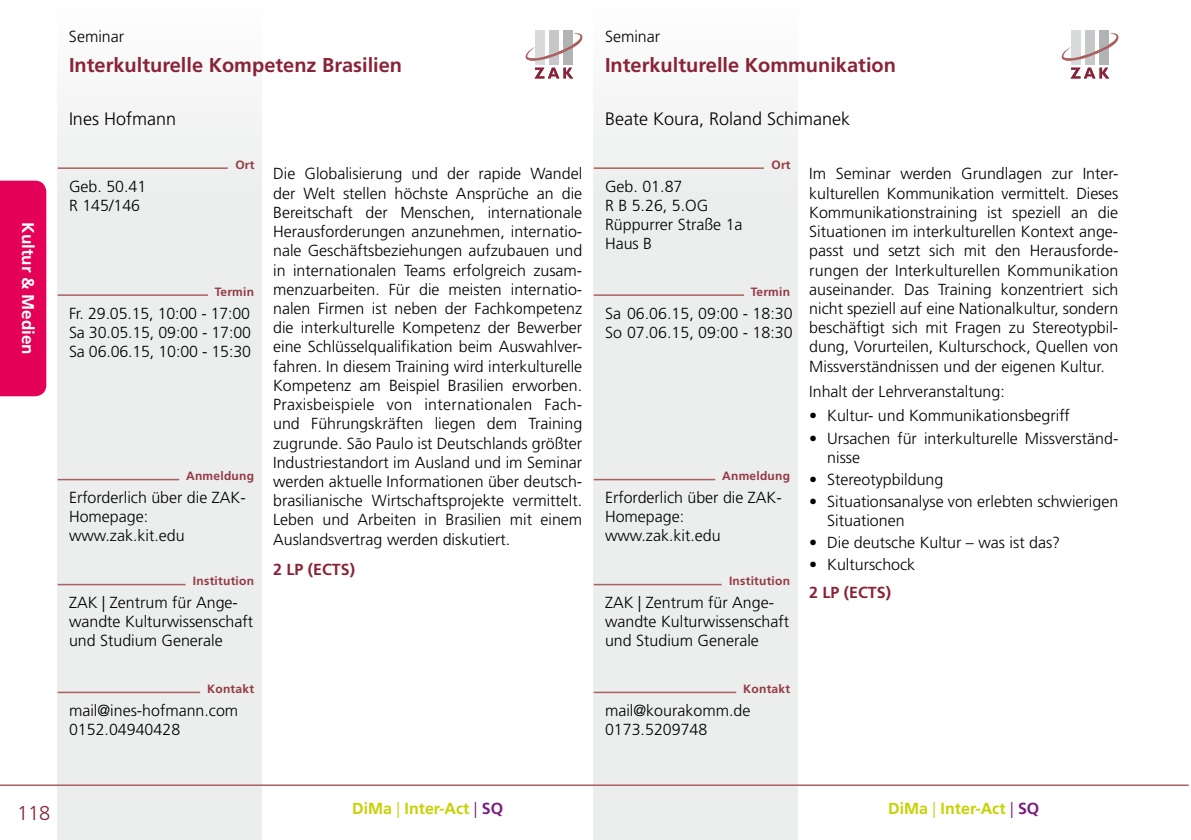
<style>
.page{position:relative;width:1191px;height:840px;background:#fff}
.page>*{position:absolute;margin:0;border:0;box-sizing:border-box;transform-origin:0 0}
.t1{font:700 20px "Frutiger LT Std";color:#892337}
.t2{font:300 20px "Frutiger LT Std";color:#892337}
.t3{font:300 18px "Frutiger LT Std";color:#000}
.t4{font:700 17px "Frutiger LT Std";color:#fff}
.t5{font:300 16px/19.2px "Frutiger LT Std";color:#000}
.t6{font:700 16px "Frutiger LT Std";color:#c7d100}
.t7{font:700 16px "Frutiger LT Std";color:#892337}
.t8{font:700 12px "Frutiger LT Std";letter-spacing:.02em;color:#943842}
.s1{font-weight:300}
.s2{font-weight:300;color:#791c7f}
.s3{color:#791c7f}
</style>
<div class="page">
<div style="left:58px;top:0;width:204px;height:784px;background:#eceded"></div>
<hr style="left:58px;top:583px;width:128px;height:2px;background:#ab615f">
<hr style="left:58px;top:691px;width:142px;height:1px;background:#ab615f">
<hr style="left:58px;top:478px;width:121px;height:2px;background:#ab615f">
<hr style="left:58px;top:294px;width:150px;height:2px;background:#ab615f">
<hr style="left:58px;top:167px;width:170px;height:2px;background:#ab615f">
<div style="left:593px;top:0;width:205px;height:784px;background:#eceded"></div>
<hr style="left:593px;top:583px;width:128px;height:2px;background:#ab615f">
<hr style="left:593px;top:691px;width:143px;height:1px;background:#ab615f">
<hr style="left:593px;top:478px;width:122px;height:2px;background:#ab615f">
<hr style="left:593px;top:294px;width:151px;height:2px;background:#ab615f">
<hr style="left:593px;top:167px;width:171px;height:2px;background:#ab615f">
<div style="left:594px;top:785px;width:204px;height:54px;background:#eceded"></div>
<div style="left:0;top:180px;width:46px;height:216px;background:#e30056"></div>
<div style="left:58px;top:784px;width:204px;height:55px;background:#eceded"></div>
<hr style="left:0;top:784px;width:1188px;height:1px;background:#ab615f">
<div style="left:1099px;top:30px;width:9px;height:34px;background:#b1b3b4"></div>
<div style="left:1085px;top:30px;width:9px;height:34px;background:#c6c7c8"></div>
<div style="left:1071px;top:30px;width:9px;height:34px;background:#d9dadb"></div>
<svg style="left:1061px;top:32px;width:57px;height:46px"></svg>
<div style="left:563px;top:30px;width:10px;height:34px;background:#b1b3b4"></div>
<div style="left:549px;top:30px;width:9px;height:34px;background:#c6c7c8"></div>
<div style="left:535px;top:30px;width:9px;height:34px;background:#d9dadb"></div>
<svg style="left:526px;top:32px;width:56px;height:46px"></svg>
<p class="t4" style="left:38px;top:222px;width:134px;rotate:90deg">Kultur &amp; Medien</p>
<p class="t5" style="left:69px;top:27px;width:57px">Seminar</p>
<p class="t1" style="left:69px;top:54px;width:335px">Interkulturelle Kompetenz Brasilien</p>
<p class="t5" style="left:605px;top:27px;width:57px">Seminar</p>
<p class="t1" style="left:605px;top:54px;width:292px">Interkulturelle Kommunikation</p>
<p class="t3" style="left:69px;top:108px;width:109px">Ines Hofmann</p>
<p class="t3" style="left:605px;top:108px;width:247px">Beate Koura, Roland Schimanek</p>
<p class="t5" style="left:69px;top:176px;width:79px">Geb. 50.41<br>R 145/146</p>
<p class="t8" style="left:235px;top:158px;width:21px">Ort</p>
<p class="t8" style="left:215px;top:284px;width:41px">Termin</p>
<p class="t5" style="left:69px;top:303px;width:183px;text-align:justify">Fr. 29.05.15, 10:00 - 17:00<br>Sa 30.05.15, 09:00 - 17:00<br>Sa 06.06.15, 10:00 - 15:30</p>
<p class="t8" style="left:186px;top:469px;width:69px">Anmeldung</p>
<p class="t5" style="left:69px;top:488px;width:178px">Erforderlich über die ZAK-<br>Homepage: www.zak.kit.edu</p>
<p class="t8" style="left:193px;top:573px;width:63px">Institution</p>
<p class="t5" style="left:69px;top:592px;width:186px">ZAK | Zentrum für Ange&shy;wandte Kulturwissenschaft und Studium Generale</p>
<p class="t5" style="left:273px;top:164px;width:310px;text-align:justify">Die Globalisierung und der rapide Wandel der Welt stellen höchste Ansprüche an die Bereitschaft der Menschen, internationale Herausforderungen anzunehmen, internatio&shy;nale Geschäftsbeziehungen aufzubauen und in internationalen Teams erfolgreich zusam&shy;menzuarbeiten. Für die meisten internatio&shy;nalen Firmen ist neben der Fachkompetenz die interkulturelle Kompetenz der Bewerber eine Schlüsselqualifikation beim Auswahlver&shy;fahren. In diesem Training wird interkulturelle Kompetenz am Beispiel Brasilien erworben.<br>Praxisbeispiele von internationalen Fach&shy;und Führungskräften liegen dem Training zugrunde. São Paulo ist Deutschlands größter Industriestandort im Ausland und im Seminar werden aktuelle Informationen über deutsch&shy;brasilianische Wirtschaftsprojekte vermittelt.<br>Leben und Arbeiten in Brasilien mit einem Auslandsvertrag werden diskutiert.</p>
<p class="t7" style="left:273px;top:560px;width:83px">2 LP (ECTS)</p>
<p class="t5" style="left:605px;top:176px;width:139px">Geb. 01.87<br>R B 5.26, 5.OG<br>Rüppurrer Straße 1a<br>Haus B</p>
<p class="t8" style="left:771px;top:158px;width:21px">Ort</p>
<p class="t8" style="left:751px;top:284px;width:41px">Termin</p>
<p class="t5" style="left:605px;top:303px;width:189px">Sa 06.06.15, 09:00 - 18:30<br>So 07.06.15, 09:00 - 18:30</p>
<p class="t8" style="left:722px;top:469px;width:69px">Anmeldung</p>
<p class="t5" style="left:605px;top:488px;width:178px">Erforderlich über die ZAK-<br>Homepage: www.zak.kit.edu</p>
<p class="t8" style="left:729px;top:573px;width:63px">Institution</p>
<p class="t5" style="left:605px;top:592px;width:186px">ZAK | Zentrum für Ange&shy;wandte Kulturwissenschaft und Studium Generale</p>
<p class="t5" style="left:809px;top:164px;width:311px;text-align:justify">Im Seminar werden Grundlagen zur Inter&shy;kulturellen Kommunikation vermittelt. Dieses Kommunikationstraining ist speziell an die Situationen im interkulturellen Kontext ange&shy;passt und setzt sich mit den Herausforde&shy;rungen der Interkulturellen Kommunikation auseinander. Das Training konzentriert sich nicht speziell auf eine Nationalkultur, sondern beschäftigt sich mit Fragen zu Stereotypbil&shy;dung, Vorurteilen, Kulturschock, Quellen von Missverständnissen und der eigenen Kultur.</p>
<p class="t5" style="left:809px;top:381px;width:197px">Inhalt der Lehrveranstaltung:</p>
<p class="t5" style="left:809px;top:406px;width:262px">• Kultur- und Kommunikationsbegriff</p>
<p class="t5" style="left:827px;top:428px;width:292px;text-indent:-18px">• Ursachen für interkulturelle Missverständ&shy;nisse</p>
<p class="t5" style="left:809px;top:469px;width:136px">• Stereotypbildung</p>
<p class="t5" style="left:827px;top:491px;width:292px;text-indent:-18px">• Situationsanalyse von erlebten schwierigen<br>Situationen</p>
<p class="t5" style="left:809px;top:533px;width:252px">• Die deutsche Kultur – was ist das?</p>
<p class="t5" style="left:809px;top:555px;width:107px">• Kulturschock</p>
<p class="t7" style="left:809px;top:582px;width:83px">2 LP (ECTS)</p>
<p class="t8" style="left:207px;top:681px;width:48px">Kontakt</p>
<p class="t8" style="left:743px;top:681px;width:48px">Kontakt</p>
<p class="t5" style="left:69px;top:700px;width:171px">mail@ines-hofmann.com<br>0152.04940428</p>
<p class="t5" style="left:605px;top:700px;width:147px">mail@kourakomm.de<br>0173.5209748</p>
<p class="t2" style="left:17px;top:801px;width:35px">118</p>
<p class="t6" style="left:352px;top:798px;width:153px">DiMa <span class="s1">|</span> Inter-Act <span class="s2">|</span> <span class="s3">SQ</span></p>
<p class="t6" style="left:888px;top:798px;width:153px">DiMa <span class="s1">|</span> Inter-Act <span class="s2">|</span> <span class="s3">SQ</span></p>
</div>
